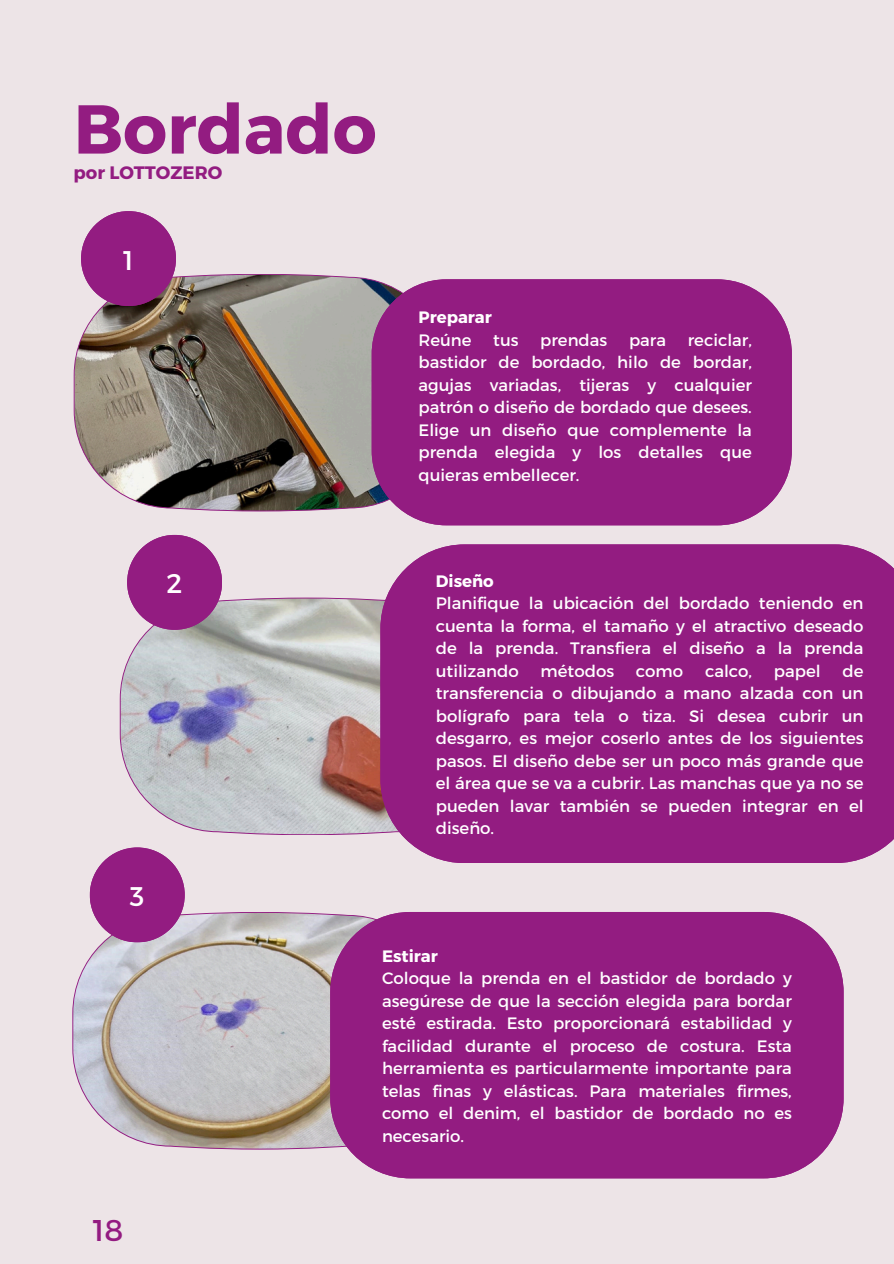
<style>
.page{position:relative;width:894px;height:1264px;background:#fff}
.page>*{position:absolute;margin:0;border:0;box-sizing:border-box;transform-origin:0 0}
.t1{font:700 69px "Montserrat";color:#931c81}
.t2{font:30px "Montserrat";color:#931b81}
.t3{font:27px "Montserrat";color:#fff}
.t4{font:700 18px "Montserrat";color:#931c81}
.t5{font:16.5px/22.5px "Montserrat";color:#fff;text-align:justify}
.t6{font:700 16.5px "Montserrat";color:#fff}
</style>
<div class="page">
<div style="left:0;top:0;width:893px;height:1263px;background:#ede4e7"></div>
<img style="left:74px;top:274px;width:297px;height:237px">
<div style="left:371px;top:279px;width:420px;height:246px;background:#931c81"></div>
<svg style="left:81px;top:211px;width:94px;height:95px"></svg>
<svg style="left:72px;top:912px;width:258px;height:237px;fill:#c5c6ca"></svg>
<div style="left:330px;top:912px;width:513px;height:266px;background:#931c81"></div>
<svg style="left:90px;top:847px;width:94px;height:95px"></svg>
<svg style="left:120px;top:597px;width:260px;height:238px"></svg>
<svg style="left:127px;top:535px;width:95px;height:94px"></svg>
<div style="left:380px;top:544px;width:513px;height:319px;background:#931c81"></div>
<p class="t1" style="left:74px;top:84px;width:304px">Bordado</p>
<p class="t4" style="left:74px;top:161px;width:150px">por LOTTOZERO</p>
<p class="t3" style="left:123px;top:242px;width:12px">1</p>
<p class="t3" style="left:166px;top:566px;width:17px">2</p>
<p class="t3" style="left:130px;top:878px;width:16px">3</p>
<h1 class="t2" style="left:93px;top:1210px;width:32px">18</h1>
<p class="t6" style="left:418px;top:307px;width:75px">Preparar</p>
<p class="t5" style="left:418px;top:328px;width:55px">Reúne</p>
<p class="t5" style="left:493px;top:328px;width:27px">tus</p>
<p class="t5" style="left:540px;top:328px;width:68px">prendas</p>
<p class="t5" style="left:629px;top:328px;width:39px">para</p>
<p class="t5" style="left:418px;top:328px;width:335px;text-indent:269px">reciclar, bastidor de bordado, hilo de bordar, agujas variadas, tijeras y cualquier patrón o diseño de bordado que desees.<br>Elige un diseño que complemente la prenda elegida y los detalles que quieras embellecer.</p>
<p class="t6" style="left:435px;top:570px;width:59px">Diseño</p>
<p class="t5" style="left:435px;top:591px;width:429px">Planifique la ubicación del bordado teniendo en cuenta la forma, el tamaño y el atractivo deseado de la prenda. Transfiera el diseño a la prenda utilizando</p>
<p class="t5" style="left:540px;top:658px;width:75px">métodos</p>
<p class="t5" style="left:635px;top:658px;width:49px">como</p>
<p class="t5" style="left:704px;top:658px;width:49px">calco,</p>
<p class="t5" style="left:773px;top:658px;width:48px">papel</p>
<p class="t5" style="left:435px;top:658px;width:429px;text-indent:406px">de transferencia o dibujando a mano alzada con un bolígrafo para tela o tiza. Si desea cubrir un desgarro, es mejor coserlo antes de los siguientes pasos. El diseño debe ser un poco más grande que el área que se va a cubrir. Las manchas que ya no se pueden lavar también se pueden integrar en el diseño.</p>
<p class="t6" style="left:382px;top:945px;width:57px">Estirar</p>
<p class="t5" style="left:382px;top:966px;width:411px">Coloque la prenda en el bastidor de bordado y asegúrese de que la sección elegida para bordar esté estirada. Esto proporcionará estabilidad y facilidad durante el proceso de costura. Esta herramienta es particularmente importante para telas finas y elásticas. Para materiales firmes, como el denim, el bastidor de bordado no es necesario.</p>
</div>
